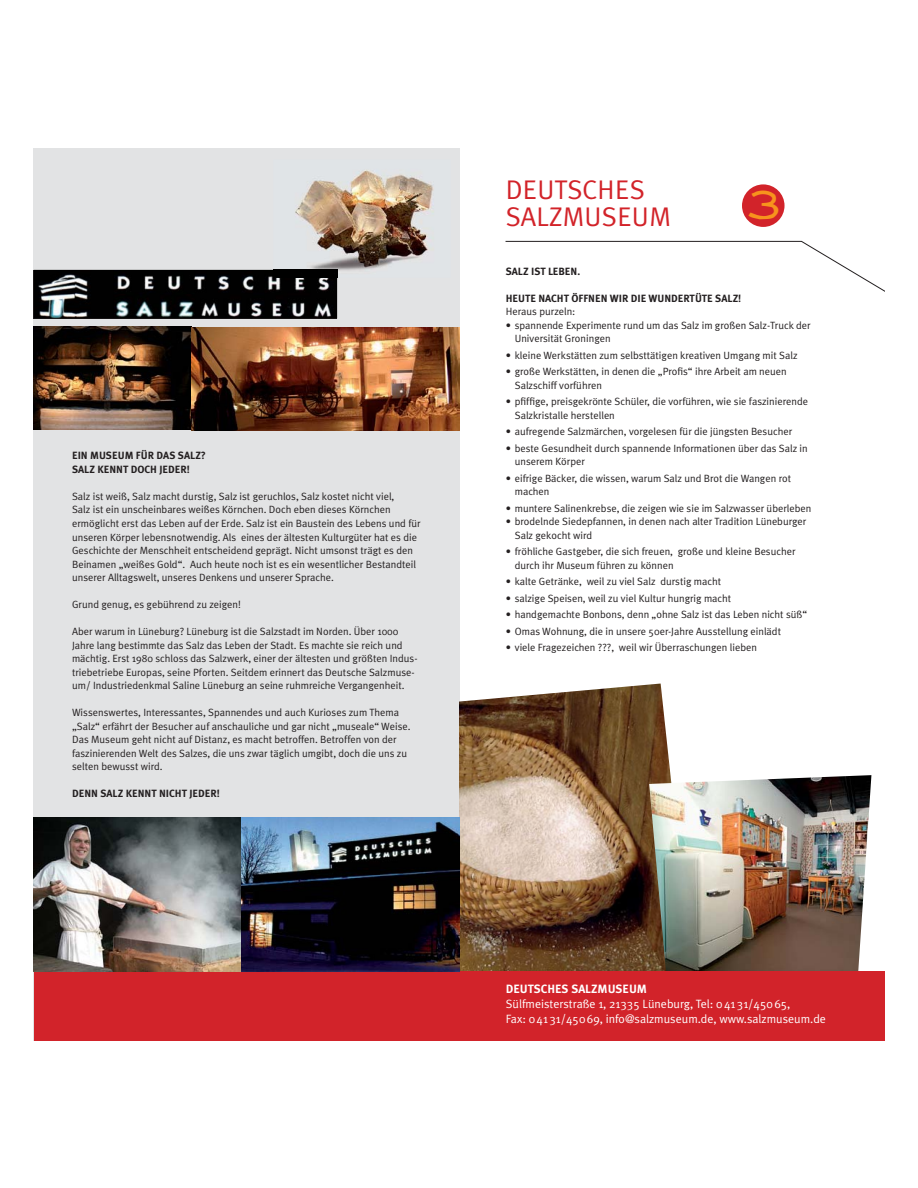
<style>
.page{position:relative;width:918px;height:1188px;background:#fff}
.page>*{position:absolute;margin:0;border:0;box-sizing:border-box;transform-origin:0 0}
.t1{font:49.5px "Neo Retro Fill";color:#f7931d}
.t2{font:27px/27px "Meta Plus Normal Caps";letter-spacing:.01em;color:#d22329}
.t3{font:12px/15px "Meta Plus Normal";color:#fff}
.t4{font:700 12px "Meta Plus";color:#fff}
.t5{font:10.5px/13.5px "Meta Plus Normal";color:#231f20}
.t6{font:700 10.5px/13.5px "Meta Plus";color:#231f20}
</style>
<div class="page">
<div style="left:34px;top:148px;width:426px;height:892px;background:#e2e3e4"></div>
<svg style="left:505px;top:241px;width:379px;height:51px"></svg>
<img style="left:459px;top:684px;width:212px;height:287px">
<img style="left:649px;top:775px;width:222px;height:196px">
<div style="left:34px;top:971px;width:850px;height:69px;background:#d2232a"></div>
<div style="left:742px;top:184px;width:43px;height:43px;background:#d2232a;border-radius:50%"></div>
<img style="left:34px;top:270px;width:303px;height:48px">
<img style="left:34px;top:327px;width:425px;height:103px">
<img style="left:34px;top:818px;width:425px;height:153px">
<img style="left:273px;top:170px;width:161px;height:108px">
<img style="left:273px;top:270px;width:64px;height:8px">
<p class="t6" style="left:72px;top:450px;width:135px">EIN MUSEUM FÜR DAS SALZ?<br>SALZ KENNT DOCH JEDER!</p>
<p class="t5" style="left:72px;top:490px;width:350px">Salz ist weiß, Salz macht durstig, Salz ist geruchlos, Salz kostet nicht viel,<br>Salz ist ein unscheinbares weißes Körnchen. Doch eben dieses Körnchen ermöglicht erst das Leben auf der Erde. Salz ist ein Baustein des Lebens und für unseren Körper lebensnotwendig. Als eines der ältesten Kulturgüter hat es die Geschichte der Menschheit entscheidend geprägt. Nicht umsonst trägt es den Beinamen „weißes Gold“. Auch heute noch ist es ein wesentlicher Bestandteil unserer Alltagswelt, unseres Denkens und unserer Sprache.</p>
<p class="t5" style="left:72px;top:598px;width:170px">Grund genug, es gebührend zu zeigen!</p>
<p class="t5" style="left:72px;top:625px;width:347px">Aber warum in Lüneburg? Lüneburg ist die Salzstadt im Norden. Über 1000<br>Jahre lang bestimmte das Salz das Leben der Stadt. Es machte sie reich und mächtig. Erst 1980 schloss das Salzwerk, einer der ältesten und größten Indus&shy;triebetriebe Europas, seine Pforten. Seitdem erinnert das Deutsche Salzmuse&shy;um/ Industriedenkmal Saline Lüneburg an seine ruhmreiche Vergangenheit.</p>
<p class="t5" style="left:72px;top:706px;width:340px">Wissenswertes, Interessantes, Spannendes und auch Kurioses zum Thema „Salz“ erfährt der Besucher auf anschauliche und gar nicht „museale“ Weise.<br>Das Museum geht nicht auf Distanz, es macht betroffen. Betroffen von der faszinierenden Welt des Salzes, die uns zwar täglich umgibt, doch die uns zu selten bewusst wird.</p>
<p class="t6" style="left:72px;top:787px;width:149px">DENN SALZ KENNT NICHT JEDER!</p>
<h2 class="t2" style="left:506px;top:179px;width:167px">DEUTSCHES<br>SALZMUSEUM</h2>
<h1 class="t1" style="left:745px;top:177px;width:41px">3</h1>
<p class="t6" style="left:506px;top:265px;width:76px">SALZ IST LEBEN.</p>
<p class="t6" style="left:506px;top:292px;width:237px">HEUTE NACHT ÖFFNEN WIR DIE WUNDERTÜTE SALZ!</p>
<p class="t5" style="left:506px;top:306px;width:71px">Heraus purzeln:</p>
<p class="t5" style="left:515px;top:319px;width:298px;text-indent:-9px">• spannende Experimente rund um das Salz im großen Salz-Truck der<br>Universität Groningen</p>
<p class="t5" style="left:506px;top:349px;width:293px">• kleine Werkstätten zum selbsttätigen kreativen Umgang mit Salz</p>
<p class="t5" style="left:515px;top:366px;width:274px;text-indent:-9px">• große Werkstätten, in denen die „Profis“ ihre Arbeit am neuen<br>Salzschiff vorführen</p>
<p class="t5" style="left:515px;top:396px;width:295px;text-indent:-9px">• pfiffige, preisgekrönte Schüler, die vorführen, wie sie faszinierende<br>Salzkristalle herstellen</p>
<p class="t5" style="left:506px;top:426px;width:288px">• aufregende Salzmärchen, vorgelesen für die jüngsten Besucher</p>
<p class="t5" style="left:515px;top:442px;width:294px;text-indent:-9px">• beste Gesundheit durch spannende Informationen über das Salz in unserem Körper</p>
<p class="t5" style="left:515px;top:472px;width:278px;text-indent:-9px">• eifrige Bäcker, die wissen, warum Salz und Brot die Wangen rot machen</p>
<p class="t5" style="left:506px;top:502px;width:307px">• muntere Salinenkrebse, die zeigen wie sie im Salzwasser überleben</p>
<p class="t5" style="left:515px;top:516px;width:293px;text-indent:-9px">• brodelnde Siedepfannen, in denen nach alter Tradition Lüneburger<br>Salz gekocht wird</p>
<p class="t5" style="left:515px;top:546px;width:282px;text-indent:-9px">• fröhliche Gastgeber, die sich freuen, große und kleine Besucher durch ihr Museum führen zu können</p>
<p class="t5" style="left:506px;top:576px;width:217px">• kalte Getränke, weil zu viel Salz durstig macht</p>
<p class="t5" style="left:506px;top:592px;width:227px">• salzige Speisen, weil zu viel Kultur hungrig macht</p>
<p class="t5" style="left:506px;top:609px;width:303px">• handgemachte Bonbons, denn „ohne Salz ist das Leben nicht süß“</p>
<p class="t5" style="left:506px;top:625px;width:277px">• Omas Wohnung, die in unsere 50er-Jahre Ausstellung einlädt</p>
<p class="t5" style="left:506px;top:642px;width:253px">• viele Fragezeichen ???, weil wir Überraschungen lieben</p>
<p class="t4" style="left:506px;top:984px;width:143px">DEUTSCHES SALZMUSEUM</p>
<p class="t3" style="left:506px;top:997px;width:322px">Sülfmeisterstraße 1, 21335 Lüneburg, Tel: 0 41 31/450 65,<br>Fax: 0 41 31/450 69, info@salzmuseum.de, www.salzmuseum.de</p>
</div>
